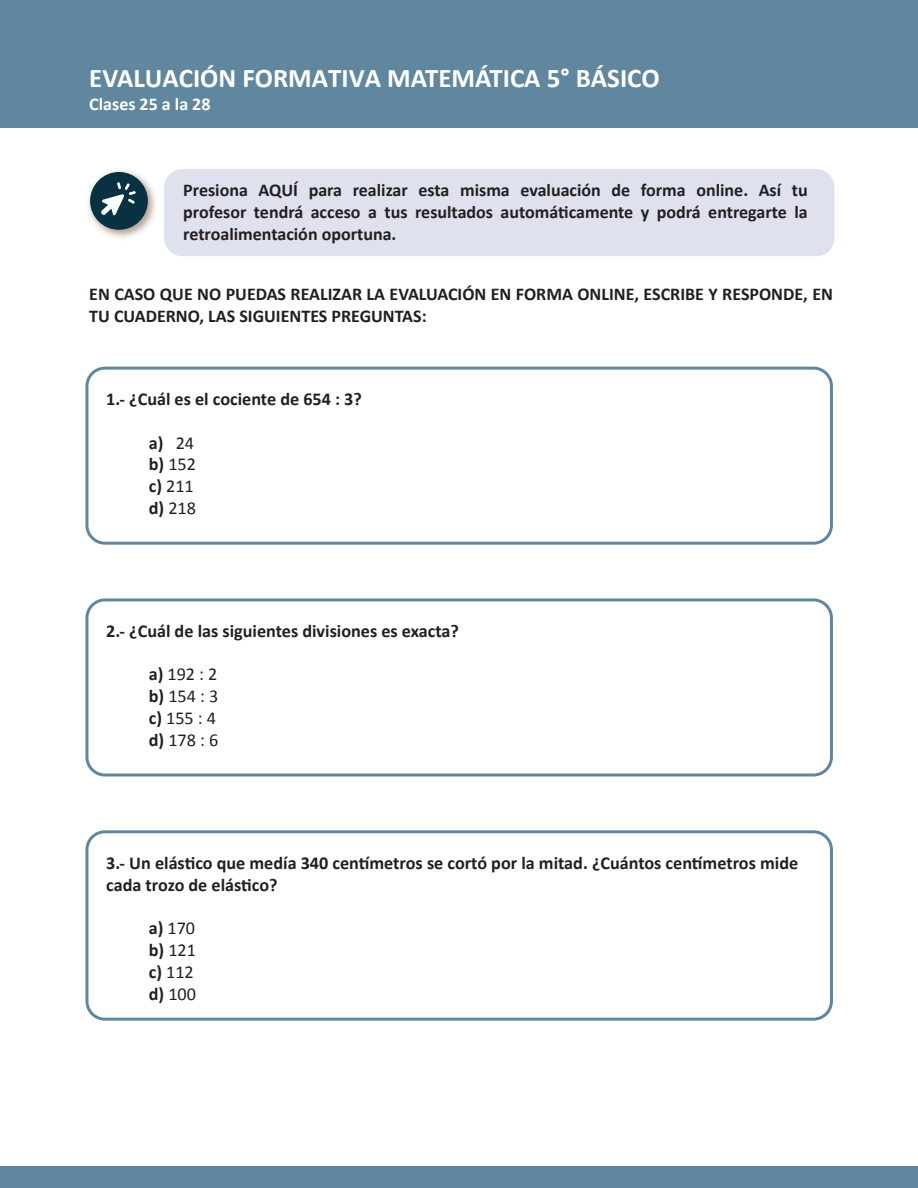
<style>
.page{position:relative;width:918px;height:1188px;background:#fff}
.page>*{position:absolute;margin:0;border:0;box-sizing:border-box;transform-origin:0 0}
.t1{font:700 27px "Calibri";color:#fff}
.t2{font:700 18.15px/21.8px "Calibri";color:#231f20}
.t3{font:18.15px "Calibri";color:#231f20}
.t4{font:700 18px/21.6px "Calibri";color:#231f20}
.t5{font:700 18px "Calibri";color:#fff}
.s1{font-style:inherit}
.s2{font-weight:400}
.s3{font-weight:700}
</style>
<div class="page">
<div style="left:85px;top:830px;width:748px;height:191px;border:3px solid #60879d;border-radius:18px"></div>
<div style="left:0;top:0;width:918px;height:127px;background:#60879d"></div>
<div style="left:164px;top:169px;width:670px;height:87px;background:#e0e1ee;border-radius:18px"></div>
<img style="left:88px;top:170px;width:68px;height:68px">
<div style="left:90px;top:172px;width:58px;height:58px;background:#0a3141;border-radius:50%"></div>
<svg style="left:101px;top:182px;width:35px;height:33px"></svg>
<div style="left:85px;top:367px;width:748px;height:178px;border:3px solid #60879d;border-radius:18px"></div>
<div style="left:85px;top:598px;width:748px;height:179px;border:3px solid #60879d;border-radius:18px"></div>
<div style="left:1px;top:1167px;width:917px;height:21px;background:#60879d"></div>
<p class="t1" style="left:89px;top:59px;width:572px">EVALUACIÓN <span class="s1">FORMATIVA</span> MATEMÁTICA 5° BÁSICO</p>
<p class="t5" style="left:89px;top:91px;width:123px">Clases 25 a la 28</p>
<p class="t4" style="left:183px;top:179px;width:626px;text-align:justify">Presiona AQUÍ para realizar esta misma evaluación de forma online. Así tu profesor tendrá acceso a tus resultados automáticamente y podrá entregarte la retroalimentación oportuna.</p>
<p class="t4" style="left:89px;top:283px;width:745px">EN CASO QUE NO PUEDAS REALIZAR LA EVALUACIÓN EN FORMA ONLINE, ESCRIBE Y RESPONDE, EN<br>TU CUADERNO, LAS SIGUIENTES PREGUNTAS:</p>
<p class="t2" style="left:106px;top:388px;width:257px">1.- ¿Cuál es el cociente de 654 : 3?</p>
<p class="t2" style="left:149px;top:431px;width:47px">a) <span class="s2">24</span></p>
<p class="t3" style="left:149px;top:453px;width:49px"><span class="s3">b)</span> 152</p>
<p class="t3" style="left:149px;top:475px;width:47px"><span class="s3">c)</span> 211</p>
<p class="t3" style="left:149px;top:497px;width:49px"><span class="s3">d)</span> 218</p>
<p class="t2" style="left:106px;top:619px;width:354px">2.- ¿Cuál de las siguientes divisiones es exacta?</p>
<p class="t3" style="left:149px;top:663px;width:70px"><span class="s3">a)</span> 192 : 2</p>
<p class="t3" style="left:149px;top:685px;width:71px"><span class="s3">b)</span> 154 : 3</p>
<p class="t3" style="left:149px;top:707px;width:69px"><span class="s3">c)</span> 155 : 4</p>
<p class="t3" style="left:149px;top:729px;width:71px"><span class="s3">d)</span> 178 : 6</p>
<p class="t2" style="left:106px;top:851px;width:693px">3.- Un elástico que medía 340 centímetros se cortó por la mitad. ¿Cuántos centímetros mide cada trozo de elástico?</p>
<p class="t3" style="left:149px;top:917px;width:48px"><span class="s3">a)</span> 170</p>
<p class="t3" style="left:149px;top:939px;width:49px"><span class="s3">b)</span> 121</p>
<p class="t3" style="left:149px;top:960px;width:47px"><span class="s3">c)</span> 112</p>
<p class="t3" style="left:149px;top:982px;width:49px"><span class="s3">d)</span> 100</p>
</div>
